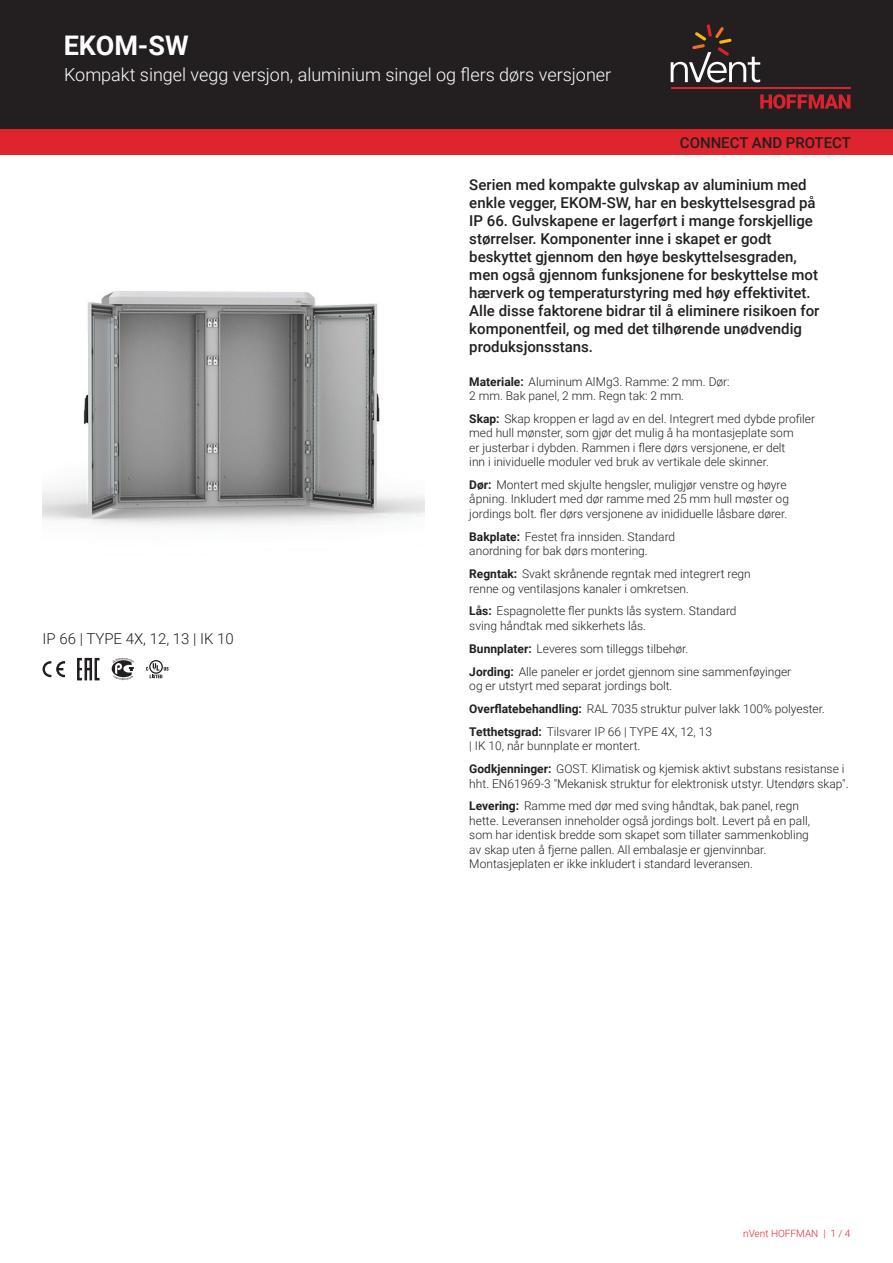
<style>
.page{position:relative;width:893px;height:1263px;background:#fff}
.page>*{position:absolute;margin:0;border:0;box-sizing:border-box;transform-origin:0 0}
.t1{font:700 27px "Roboto";color:#fff}
.t2{font:300 18px "Roboto";color:#fff}
.t3{font:500 15px/18px "Roboto";color:#231f20}
.t4{font:300 15px "Roboto";color:#231f20}
.t5{font:300 12px/14.4px "Roboto";color:#231f20}
.t6{font:300 10.05px "Roboto";color:#de252e}
.s1{font-weight:700}
</style>
<div class="page">
<div style="left:0;top:0;width:893px;height:129px;background:#231f20"></div>
<svg style="left:760px;top:94px;width:90px;height:15px"></svg>
<hr style="left:671px;top:88px;width:179px;height:1px;background:#db2230">
<svg style="left:671px;top:24px;width:89px;height:59px"></svg>
<div style="left:0;top:129px;width:893px;height:26px;background:#de252e"></div>
<img style="left:43px;top:291px;width:381px;height:235px">
<svg style="left:43px;top:661px;width:22px;height:16px"></svg>
<svg style="left:77px;top:658px;width:23px;height:22px"></svg>
<svg style="left:112px;top:658px;width:22px;height:22px"></svg>
<svg style="left:146px;top:660px;width:23px;height:18px"></svg>
<h1 class="t1" style="left:64px;top:27px;width:126px">EKOM-SW</h1>
<h2 class="t2" style="left:64px;top:62px;width:549px">Kompakt singel vegg versjon, aluminium singel og flers dørs versjoner</h2>
<p class="t3" style="left:680px;top:133px;width:173px">CONNECT AND PROTECT</p>
<p class="t4" style="left:43px;top:628px;width:193px">IP 66 | TYPE 4X, 12, 13 | IK 10</p>
<p class="t3" style="left:469px;top:175px;width:352px">Serien med kompakte gulvskap av aluminium med enkle vegger, EKOM-SW, har en beskyttelsesgrad på IP 66. Gulvskapene er lagerført i mange forskjellige størrelser. Komponenter inne i skapet er godt beskyttet gjennom den høye beskyttelsesgraden, men også gjennom funksjonene for beskyttelse mot hærverk og temperaturstyring med høy effektivitet.<br>Alle disse faktorene bidrar til å eliminere risikoen for komponentfeil, og med det tilhørende unødvendig produksjonsstans.</p>
<p class="t5" style="left:469px;top:374px;width:262px"><span class="s1">Materiale:</span> Aluminum AlMg3. Ramme: 2 mm. Dør:<br>2 mm. Bak panel, 2 mm. Regn tak: 2 mm.</p>
<p class="t5" style="left:469px;top:411px;width:347px"><span class="s1">Skap:</span> Skap kroppen er lagd av en del. Integrert med dybde profiler med hull mønster, som gjør det mulig å ha montasjeplate som<br>er justerbar i dybden. Rammen i flere dørs versjonene, er delt<br>inn i inividuelle moduler ved bruk av vertikale dele skinner.</p>
<p class="t5" style="left:469px;top:477px;width:321px"><span class="s1">Dør:</span> Montert med skjulte hengsler, muligjør venstre og høyre åpning. Inkludert med dør ramme med 25 mm hull møster og jordings bolt. fler dørs versjonene av inididuelle låsbare dører.</p>
<p class="t5" style="left:469px;top:529px;width:208px"><span class="s1">Bakplate:</span> Festet fra innsiden. Standard anordning for bak dørs montering.</p>
<p class="t5" style="left:469px;top:566px;width:283px"><span class="s1">Regntak:</span> Svakt skrånende regntak med integrert regn renne og ventilasjons kanaler i omkretsen.</p>
<p class="t5" style="left:469px;top:603px;width:269px"><span class="s1">Lås:</span> Espagnolette fler punkts lås system. Standard sving håndtak med sikkerhets lås.</p>
<p class="t5" style="left:469px;top:636px;width:323px;line-height:23px"><span class="s1">Bunnplater:</span> Leveres som tilleggs tilbehør.<br><span class="s1">Jording:</span> Alle paneler er jordet gjennom sine sammenføyinger</p>
<p class="t5" style="left:469px;top:674px;width:357px;line-height:23px">og er utstyrt med separat jordings bolt.<br><span class="s1">Overflatebehandling:</span> RAL 7035 struktur pulver lakk 100% polyester.<br><span class="s1">Tetthetsgrad:</span> Tilsvarer IP 66 | TYPE 4X, 12, 13</p>
<p class="t5" style="left:469px;top:734px;width:377px;line-height:23px">| IK 10, når bunnplate er montert.<br><span class="s1">Godkjenninger:</span> GOST. Klimatisk og kjemisk aktivt substans resistanse i</p>
<p class="t5" style="left:469px;top:771px;width:381px;line-height:23px">hht. EN61969-3 "Mekanisk struktur for elektronisk utstyr. Utendørs skap".<br><span class="s1">Levering:</span> Ramme med dør med sving håndtak, bak panel, regn</p>
<p class="t5" style="left:469px;top:813px;width:342px">hette. Leveransen inneholder også jordings bolt. Levert på en pall, som har identisk bredde som skapet som tillater sammenkobling av skap uten å fjerne pallen. All embalasje er gjenvinnbar.<br>Montasjeplaten er ikke inkludert i standard leveransen.</p>
<p class="t6" style="left:743px;top:1226px;width:109px">nVent HOFFMAN | 1 / 4</p>
</div>
